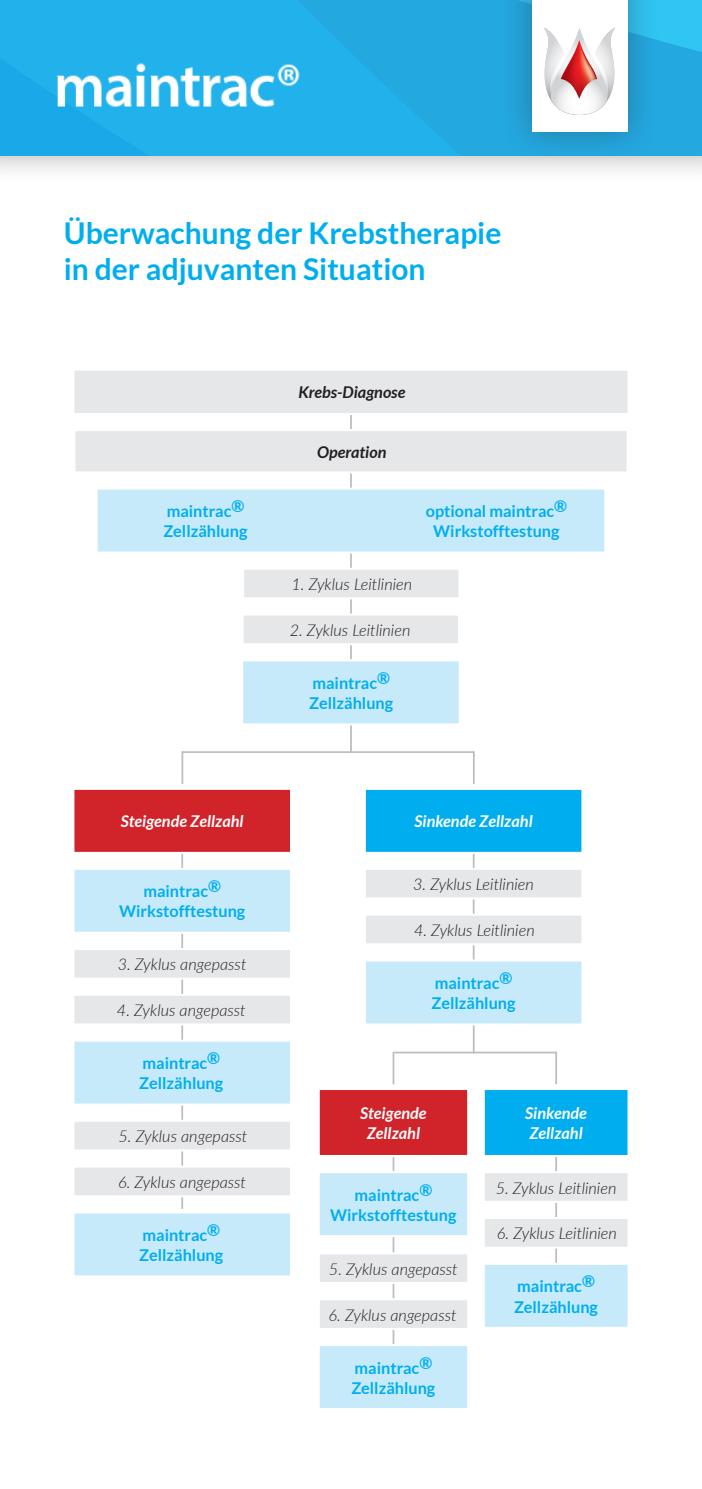
<style>
.page{position:relative;width:702px;height:1489px;background:#fff}
.page>*{position:absolute;margin:0;border:0;box-sizing:border-box;transform-origin:0 0}
.t1{font:700 30px/36px "Lato";color:#00aeef}
.t2{font:700 16.25px/20px "Lato";color:#00aeef}
.t3{font:italic 300 16.25px "Lato";color:#231f20}
.t4{font:italic 700 16.25px/20px "Lato";color:#fff;text-align:center}
.t5{font:italic 700 16.25px "Lato";color:#231f20}
</style>
<div class="page">
<div style="left:0;top:0;width:702px;height:184px;background:#231f20;opacity:.35"></div>
<svg style="left:0;top:0;width:702px;height:14px;background:#23afe7"></svg>
<div style="left:500px;top:0;width:160px;height:164px;background:#231f20;opacity:.35"></div>
<div style="left:531px;top:0;width:96px;height:132px;background:#fff"></div>
<svg style="left:0;top:14px;width:702px;height:142px;background:#41b6e6"></svg>
<hr style="left:392px;top:1051px;width:2px;height:33px;background:#bcbdc0">
<hr style="left:555px;top:1051px;width:2px;height:33px;background:#bcbdc0">
<hr style="left:473px;top:1020px;width:1px;height:33px;background:#bcbdc0">
<hr style="left:394px;top:1051px;width:162px;height:2px;background:#bcbdc0">
<hr style="left:181px;top:751px;width:2px;height:32px;background:#bcbdc0">
<hr style="left:473px;top:751px;width:1px;height:32px;background:#bcbdc0">
<hr style="left:350px;top:720px;width:2px;height:33px;background:#bcbdc0">
<hr style="left:182px;top:751px;width:291px;height:2px;background:#bcbdc0">
<hr style="left:350px;top:384px;width:2px;height:275px;background:#bcbdc0">
<div style="left:74px;top:371px;width:554px;height:44px;background:#e6e7e9"></div>
<div style="left:73px;top:429px;width:555px;height:44px;background:#e6e7e9;border:2px solid #fff"></div>
<svg style="left:243px;top:659px;width:216px;height:67px;background:#caebfa"></svg>
<svg style="left:97px;top:487px;width:508px;height:67px;background:#caebfa"></svg>
<svg style="left:244px;top:567px;width:215px;height:33px"></svg>
<svg style="left:243px;top:613px;width:215px;height:33px"></svg>
<hr style="left:181px;top:807px;width:2px;height:401px;background:#bcbdc0">
<svg style="left:74px;top:866px;width:216px;height:68px;background:#cbebfa"></svg>
<svg style="left:74px;top:1038px;width:216px;height:68px;background:#cbebfa"></svg>
<div style="left:74px;top:1213px;width:216px;height:63px;background:#c6eafa"></div>
<svg style="left:74px;top:946px;width:216px;height:34px"></svg>
<svg style="left:74px;top:992px;width:216px;height:34px"></svg>
<svg style="left:74px;top:1118px;width:216px;height:34px"></svg>
<svg style="left:74px;top:1164px;width:216px;height:34px"></svg>
<svg style="left:74px;top:789px;width:216px;height:65px;background:#d32e35"></svg>
<hr style="left:473px;top:807px;width:1px;height:158px;background:#bcbdc0">
<svg style="left:366px;top:958px;width:216px;height:68px;background:#cbebfa"></svg>
<svg style="left:366px;top:866px;width:216px;height:34px"></svg>
<svg style="left:366px;top:912px;width:216px;height:34px"></svg>
<svg style="left:365px;top:789px;width:217px;height:65px;background:#0db2ef"></svg>
<hr style="left:392px;top:1101px;width:2px;height:269px;background:#bcbdc0">
<svg style="left:319px;top:1170px;width:149px;height:67px;background:#caebfa"></svg>
<svg style="left:319px;top:1342px;width:149px;height:66px;background:#caebfa"></svg>
<svg style="left:320px;top:1251px;width:147px;height:33px"></svg>
<svg style="left:320px;top:1297px;width:147px;height:33px;background:#e9eaec"></svg>
<div style="left:319px;top:1090px;width:149px;height:67px;background:#d1232a"></div>
<hr style="left:555px;top:1089px;width:2px;height:182px;background:#bcbdc0">
<svg style="left:484px;top:1261px;width:144px;height:66px;background:#caebfa"></svg>
<svg style="left:485px;top:1170px;width:143px;height:33px"></svg>
<svg style="left:485px;top:1215px;width:143px;height:34px"></svg>
<div style="left:484px;top:1089px;width:144px;height:68px;background:#00aeef"></div>
<h1 class="t1" style="left:64px;top:214px;width:439px">Überwachung der Krebstherapie in der adjuvanten Situation</h1>
<p class="t5" style="left:298px;top:383px;width:108px">Krebs-Diagnose</p>
<p class="t5" style="left:317px;top:442px;width:71px">Operation</p>
<p class="t2" style="left:163px;top:501px;width:85px">maintrac®<br>Zellzählung</p>
<p class="t2" style="left:426px;top:501px;width:143px;text-align:center">optional maintrac®<br>Wirkstofftestung</p>
<p class="t3" style="left:291px;top:573px;width:122px">1. Zyklus Leitlinien</p>
<p class="t3" style="left:290px;top:618px;width:122px">2. Zyklus Leitlinien</p>
<p class="t2" style="left:309px;top:673px;width:85px">maintrac®<br>Zellzählung</p>
<p class="t4" style="left:121px;top:811px;width:124px">Steigende Zellzahl</p>
<p class="t4" style="left:414px;top:811px;width:120px">Sinkende Zellzahl</p>
<p class="t2" style="left:119px;top:881px;width:128px;text-align:center">maintrac®<br>Wirkstofftestung</p>
<p class="t3" style="left:118px;top:953px;width:130px">3. Zyklus angepasst</p>
<p class="t3" style="left:117px;top:999px;width:130px">4. Zyklus angepasst</p>
<p class="t2" style="left:139px;top:1052px;width:85px">maintrac®<br>Zellzählung</p>
<p class="t3" style="left:118px;top:1124px;width:130px">5. Zyklus angepasst</p>
<p class="t3" style="left:118px;top:1170px;width:130px">6. Zyklus angepasst</p>
<p class="t2" style="left:139px;top:1224px;width:85px">maintrac®<br>Zellzählung</p>
<p class="t3" style="left:413px;top:873px;width:122px">3. Zyklus Leitlinien</p>
<p class="t3" style="left:414px;top:918px;width:122px">4. Zyklus Leitlinien</p>
<p class="t2" style="left:431px;top:972px;width:85px">maintrac®<br>Zellzählung</p>
<p class="t4" style="left:360px;top:1103px;width:68px">Steigende<br>Zellzahl</p>
<p class="t4" style="left:525px;top:1103px;width:63px;text-align:left">Sinkende<br>Zellzahl</p>
<p class="t2" style="left:330px;top:1184px;width:128px;text-align:center">maintrac®<br>Wirkstofftestung</p>
<p class="t3" style="left:329px;top:1257px;width:130px">5. Zyklus angepasst</p>
<p class="t3" style="left:328px;top:1303px;width:130px">6. Zyklus angepasst</p>
<p class="t2" style="left:351px;top:1357px;width:85px">maintrac®<br>Zellzählung</p>
<p class="t3" style="left:495px;top:1176px;width:122px">5. Zyklus Leitlinien</p>
<p class="t3" style="left:497px;top:1222px;width:121px">6. Zyklus Leitlinien</p>
<p class="t2" style="left:514px;top:1276px;width:85px">maintrac®<br>Zellzählung</p>
</div>
